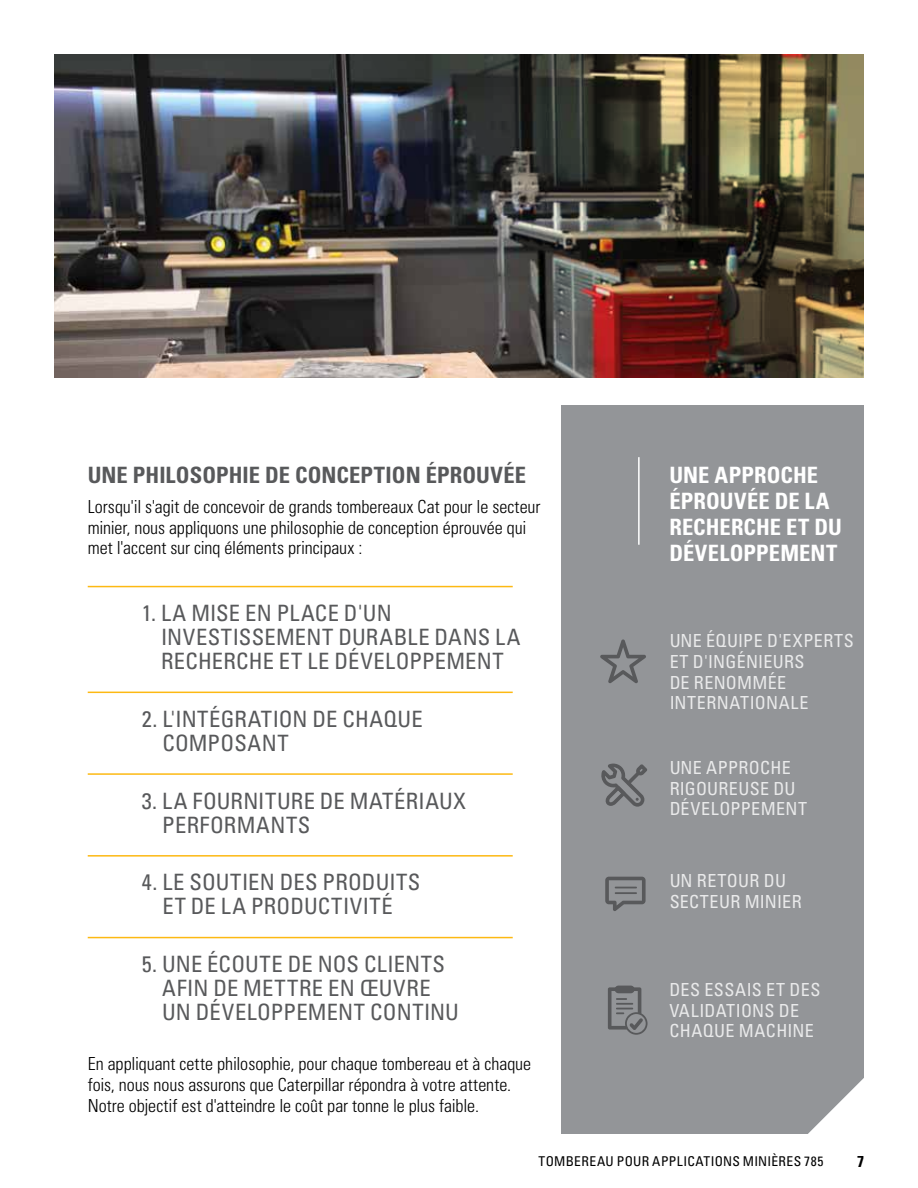
<style>
.page{position:relative;width:918px;height:1188px;background:#fff}
.page>*{position:absolute;margin:0;border:0;box-sizing:border-box;transform-origin:0 0}
.t1{font:condensed 22.5px/24px "Univers LT Std";letter-spacing:.015em;color:#58595b}
.t2{font:700 condensed 22.5px/25.8px "Univers LT Std";letter-spacing:.005em;color:#fff}
.t3{font:700 condensed 22.5px "Univers LT Std";letter-spacing:.005em;color:#58595b}
.t4{font:300 condensed 18px/20.7px "Univers LT Std";letter-spacing:-.005em;color:#000}
.t5{font:condensed 18px/20.7px "Univers LT Std";letter-spacing:.02em;color:#fff}
.t6{font:700 condensed 15.75px "Univers LT Std";color:#000}
.t7{font:condensed 13.5px "Univers LT Std";letter-spacing:.025em;color:#000}
</style>
<div class="page">
<div style="left:561px;top:405px;width:303px;height:729px;background:#939598"></div>
<hr style="left:88px;top:586px;width:425px;height:1px;background:#fdb913">
<hr style="left:88px;top:692px;width:425px;height:1px;background:#fdb913">
<hr style="left:88px;top:773px;width:425px;height:2px;background:#fdb913">
<hr style="left:88px;top:855px;width:425px;height:2px;background:#fdb913">
<hr style="left:88px;top:937px;width:425px;height:1px;background:#fdb913">
<svg style="left:600px;top:639px;width:46px;height:44px;background:#828487"></svg>
<svg style="left:608px;top:986px;width:40px;height:49px;background:#7d7e81"></svg>
<svg style="left:605px;top:877px;width:41px;height:34px"></svg>
<hr style="left:615px;top:892px;width:22px;height:2px;background:#58595b">
<svg style="left:600px;top:764px;width:47px;height:43px;background:#7d7e81"></svg>
<hr style="left:638px;top:457px;width:2px;height:88px;background:#fff">
<img style="left:54px;top:54px;width:810px;height:324px">
<p class="t3" style="left:88px;top:461px;width:440px">UNE PHILOSOPHIE DE CONCEPTION ÉPROUVÉE</p>
<p class="t4" style="left:88px;top:496px;width:454px">Lorsqu'il s'agit de concevoir de grands tombereaux Cat pour le secteur minier, nous appliquons une philosophie de conception éprouvée qui met l'accent sur cinq éléments principaux :</p>
<p class="t1" style="left:161px;top:601px;width:361px;text-indent:-19px">1. LA MISE EN PLACE D'UN<br>INVESTISSEMENT DURABLE DANS LA<br>RECHERCHE ET LE DÉVELOPPEMENT</p>
<p class="t1" style="left:162px;top:707px;width:262px;text-indent:-21px">2. L'INTÉGRATION DE CHAQUE<br>COMPOSANT</p>
<p class="t1" style="left:162px;top:788px;width:305px;text-indent:-21px">3. LA FOURNITURE DE MATÉRIAUX<br>PERFORMANTS</p>
<p class="t1" style="left:142px;top:870px;width:280px;text-align:center">4. LE SOUTIEN DES PRODUITS<br>ET DE LA PRODUCTIVITÉ</p>
<p class="t1" style="left:162px;top:952px;width:298px;text-indent:-20px">5. UNE ÉCOUTE DE NOS CLIENTS<br>AFIN DE METTRE EN ŒUVRE<br>UN DÉVELOPPEMENT CONTINU</p>
<p class="t4" style="left:88px;top:1054px;width:445px">En appliquant cette philosophie, pour chaque tombereau et à chaque fois, nous nous assurons que Caterpillar répondra à votre attente.<br>Notre objectif est d'atteindre le coût par tonne le plus faible.</p>
<p class="t2" style="left:669px;top:462px;width:174px">UNE APPROCHE<br>ÉPROUVÉE DE LA<br>RECHERCHE ET DU<br>DÉVELOPPEMENT</p>
<p class="t5" style="left:669px;top:630px;width:186px">UNE ÉQUIPE D'EXPERTS<br>ET D'INGÉNIEURS<br>DE RENOMMÉE<br>INTERNATIONALE</p>
<p class="t5" style="left:669px;top:757px;width:139px">UNE APPROCHE<br>RIGOUREUSE DU<br>DÉVELOPPEMENT</p>
<p class="t5" style="left:669px;top:870px;width:134px">UN RETOUR DU<br>SECTEUR MINIER</p>
<p class="t5" style="left:669px;top:979px;width:152px">DES ESSAIS ET DES<br>VALIDATIONS DE<br>CHAQUE MACHINE</p>
<p class="t7" style="left:539px;top:1153px;width:286px">TOMBEREAU POUR APPLICATIONS MINIÈRES 785</p>
<p class="t6" style="left:857px;top:1151px;width:8px">7</p>
</div>
